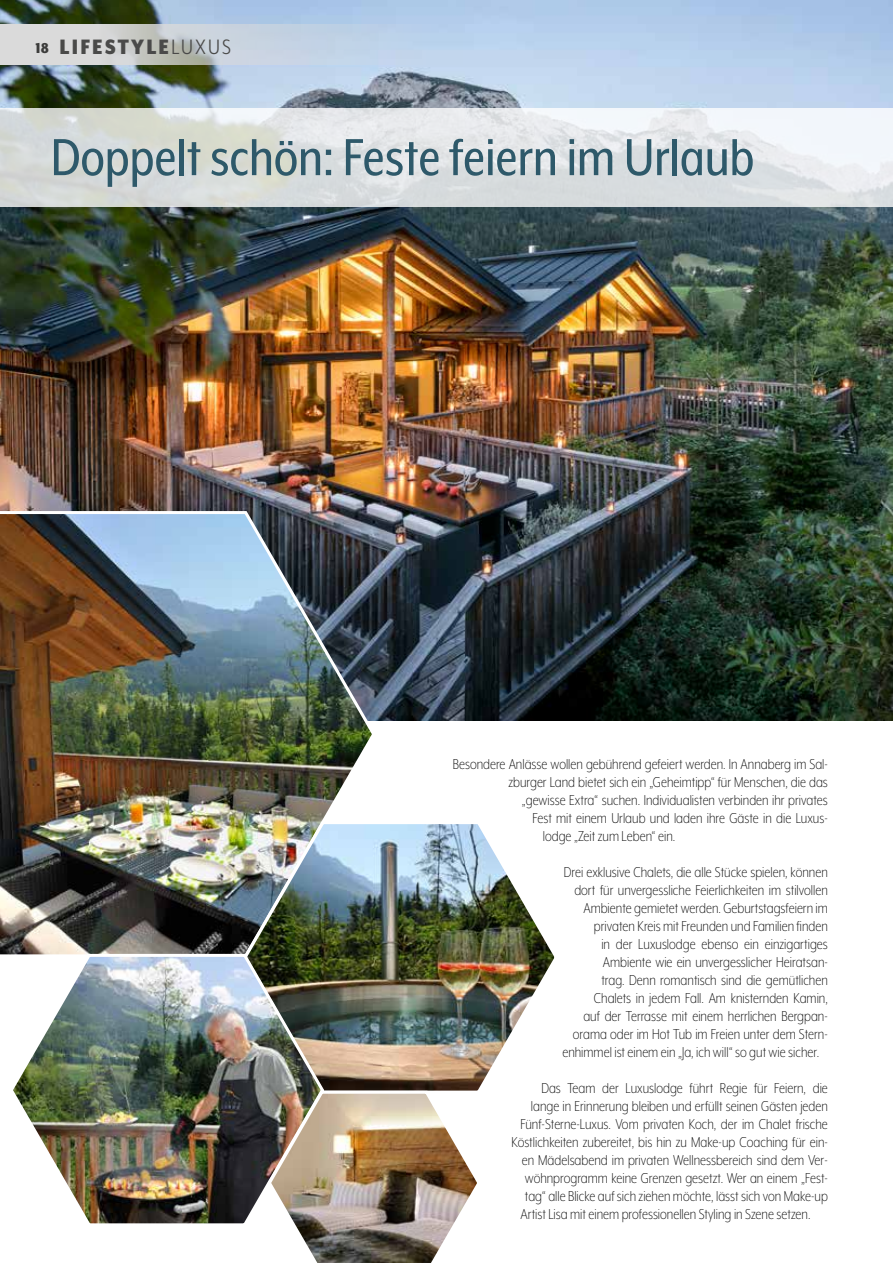
<style>
.page{position:relative;width:893px;height:1263px;background:#fff}
.page>*{position:absolute;margin:0;border:0;box-sizing:border-box;transform-origin:0 0}
.t1{font:60px "Mr Eaves XL Mod Nar OT";color:#2e596a}
.t2{font:900 24px "Mr Eaves XL Mod Nar OT";letter-spacing:.1em;color:#4a4a49}
.t3{font:300 16.5px "Mr Eaves XL Mod Nar OT";color:#000}
.s1{font-size:16.5px;color:#3c3c3b}
.s2{font-weight:400}
</style>
<div class="page">
<img style="left:0;top:0;width:893px;height:720px">
<svg style="left:0;top:24px;width:463px;height:41px;background:#c7d1db"></svg>
<img style="left:0;top:508px;width:377px;height:447px">
<img style="left:242px;top:818px;width:313px;height:270px">
<img style="left:8px;top:951px;width:318px;height:273px">
<img style="left:266px;top:1088px;width:213px;height:175px">
<svg style="left:0;top:108px;width:893px;height:99px;background:#dee2e2"></svg>
<h2 class="t2" style="left:36px;top:35px;width:197px"><span class="s1">18</span> LIFESTYLE<span class="s2">LUXUS</span></h2>
<h1 class="t1" style="left:51px;top:127px;width:705px">Doppelt schön: Feste feiern im Urlaub</h1>
<p class="t3" style="left:453px;top:756px;width:377px">Besondere Anlässe wollen gebührend gefeiert werden. In Annaberg im Sal-</p>
<p class="t3" style="left:508px;top:774px;width:321px">zburger Land bietet sich ein „Geheimtipp“ für Menschen, die das</p>
<p class="t3" style="left:522px;top:792px;width:308px">„gewisse Extra“ suchen. Individualisten verbinden ihr privates</p>
<p class="t3" style="left:532px;top:810px;width:297px">Fest mit einem Urlaub und laden ihre Gäste in die Luxus-</p>
<p class="t3" style="left:543px;top:828px;width:134px">lodge „Zeit zum Leben“ ein.</p>
<p class="t3" style="left:564px;top:864px;width:265px">Drei exklusive Chalets, die alle Stücke spielen, können</p>
<p class="t3" style="left:574px;top:882px;width:255px">dort für unvergessliche Feierlichkeiten im stilvollen</p>
<p class="t3" style="left:583px;top:900px;width:246px">Ambiente gemietet werden. Geburtstagsfeiern im</p>
<p class="t3" style="left:594px;top:918px;width:236px">privaten Kreis mit Freunden und Familien finden</p>
<p class="t3" style="left:601px;top:936px;width:228px">in der Luxuslodge ebenso ein einzigartiges</p>
<p class="t3" style="left:603px;top:954px;width:227px">Ambiente wie ein unvergesslicher Heiratsan-</p>
<p class="t3" style="left:601px;top:972px;width:228px">trag. Denn romantisch sind die gemütlichen</p>
<p class="t3" style="left:594px;top:990px;width:236px">Chalets in jedem Fall. Am knisternden Kamin,</p>
<p class="t3" style="left:583px;top:1008px;width:246px">auf der Terrasse mit einem herrlichen Bergpan-</p>
<p class="t3" style="left:573px;top:1026px;width:256px">orama oder im Hot Tub im Freien unter dem Stern-</p>
<p class="t3" style="left:562px;top:1044px;width:258px">enhimmel ist einem ein „Ja, ich will“ so gut wie sicher.</p>
<p class="t3" style="left:541px;top:1080px;width:288px">Das Team der Luxuslodge führt Regie für Feiern, die</p>
<p class="t3" style="left:531px;top:1098px;width:299px">lange in Erinnerung bleiben und erfüllt seinen Gästen jeden</p>
<p class="t3" style="left:520px;top:1116px;width:309px">Fünf-Sterne-Luxus. Vom privaten Koch, der im Chalet frische</p>
<p class="t3" style="left:511px;top:1134px;width:318px">Köstlichkeiten zubereitet, bis hin zu Make-up Coaching für ein-</p>
<p class="t3" style="left:522px;top:1152px;width:307px">en Mädelsabend im privaten Wellnessbereich sind dem Ver-</p>
<p class="t3" style="left:525px;top:1170px;width:305px">wöhnprogramm keine Grenzen gesetzt. Wer an einem „Fest-</p>
<p class="t3" style="left:525px;top:1188px;width:305px">tag“ alle Blicke auf sich ziehen möchte, lässt sich von Make-up</p>
<p class="t3" style="left:520px;top:1206px;width:292px">Artist Lisa mit einem professionellen Styling in Szene setzen.</p>
</div>
